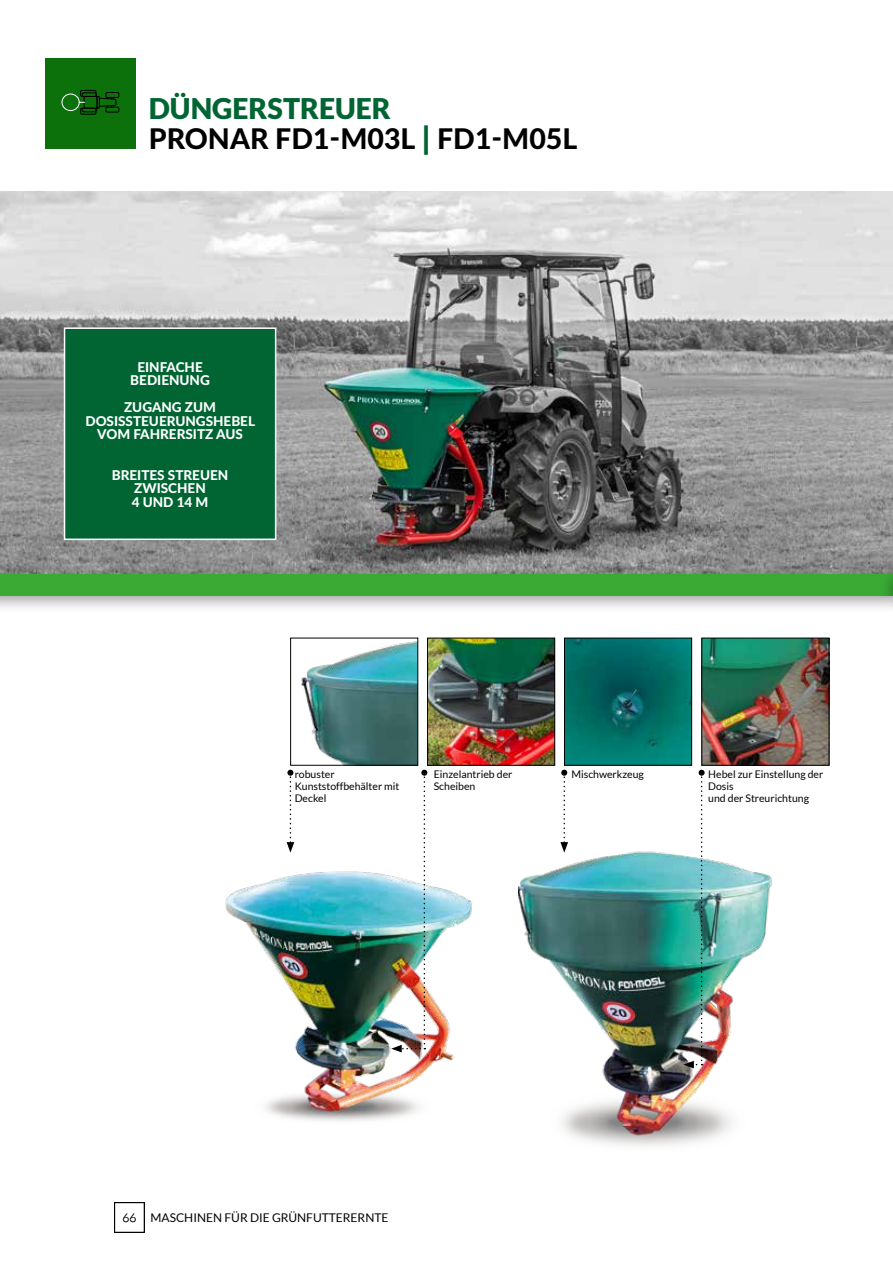
<style>
.page{position:relative;width:893px;height:1263px;background:#fff}
.page>*{position:absolute;margin:0;border:0;box-sizing:border-box;transform-origin:0 0}
.t1{font:800 28.5px/30px "Lato";color:#000}
.t2{font:800 13.5px/13.5px "Lato";color:#fff;text-align:center}
.t3{font:12px "Lato";color:#000}
.t4{font:10.5px/12px "Lato";color:#000}
.s1{font-weight:900;color:#006533}
.s2{font-family:"Glober";font-weight:700;font-size:30px;color:#006533}
.s3{font-weight:300}
</style>
<div class="page">
<img style="left:0;top:191px;width:893px;height:373px">
<img style="left:519px;top:851px;width:253px;height:295px">
<img style="left:225px;top:871px;width:247px;height:250px">
<div style="left:114px;top:1202px;width:31px;height:30px;border:1px solid #000"></div>
<img style="left:683px;top:770px;width:22px;height:298px">
<img style="left:391px;top:770px;width:36px;height:282px">
<svg style="left:560px;top:770px;width:8px;height:83px"></svg>
<svg style="left:287px;top:770px;width:7px;height:83px"></svg>
<div style="left:0;top:564px;width:893px;height:50px;background:#000;opacity:.4"></div>
<div style="left:0;top:574px;width:893px;height:22px;background:#3aaa35"></div>
<div style="left:879px;top:564px;width:14px;height:50px;background:#000;opacity:.4"></div>
<svg style="left:892px;top:574px;width:1px;height:22px"></svg>
<div style="left:46px;top:58px;width:90px;height:91px;background:#0d710b"></div>
<img style="left:704px;top:640px;width:123px;height:123px">
<div style="left:702px;top:638px;width:127px;height:127px;border:1px solid #000"></div>
<img style="left:429px;top:640px;width:124px;height:123px">
<div style="left:427px;top:638px;width:128px;height:127px;border:1px solid #000"></div>
<img style="left:566px;top:640px;width:124px;height:123px">
<div style="left:564px;top:638px;width:128px;height:127px;border:1px solid #000"></div>
<img style="left:301px;top:641px;width:115px;height:122px">
<div style="left:290px;top:638px;width:128px;height:127px;border:1px solid #000"></div>
<div style="left:65px;top:328px;width:211px;height:211px;background:#006533"></div>
<div style="left:64px;top:327px;width:212px;height:213px;border:2px solid #fff"></div>
<div style="left:62px;top:94px;width:18px;height:17px;border:1px solid #fff;border-radius:50%"></div>
<div style="left:106px;top:92px;width:13px;height:6px;border:1px solid #000"></div>
<div style="left:80px;top:90px;width:16px;height:7px;border:1px solid #000"></div>
<div style="left:106px;top:107px;width:13px;height:5px;border:1px solid #000"></div>
<div style="left:80px;top:108px;width:16px;height:6px;border:1px solid #000"></div>
<svg style="left:79px;top:92px;width:37px;height:20px"></svg>
<h1 class="t1" style="left:149px;top:92px;width:430px"><span class="s1">DÜNGERSTREUER<br></span>PRONAR FD1-M03L <span class="s2">|</span> FD1-M05L</h1>
<p class="t2" style="left:130px;top:359px;width:81px">EINFACHE<br>BEDIENUNG</p>
<p class="t2" style="left:85px;top:400px;width:171px">ZUGANG ZUM<br>DOSISSTEUERUNGSHEBEL<br>VOM FAHRERSITZ AUS</p>
<p class="t2" style="left:112px;top:467px;width:118px">BREITES STREUEN<br>ZWISCHEN<br>4 UND 14 M</p>
<p class="t4" style="left:295px;top:768px;width:106px">robuster<br>Kunststoffbehälter mit<br>Deckel</p>
<p class="t4" style="left:434px;top:768px;width:80px">Einzelantrieb der<br>Scheiben</p>
<p class="t4" style="left:571px;top:768px;width:74px">Mischwerkzeug</p>
<p class="t4" style="left:708px;top:768px;width:117px">Hebel zur Einstellung der<br>Dosis<br>und der Streurichtung</p>
<p class="t3" style="left:122px;top:1211px;width:267px"><span class="s3">66</span> MASCHINEN FÜR DIE GRÜNFUTTERERNTE</p>
</div>
